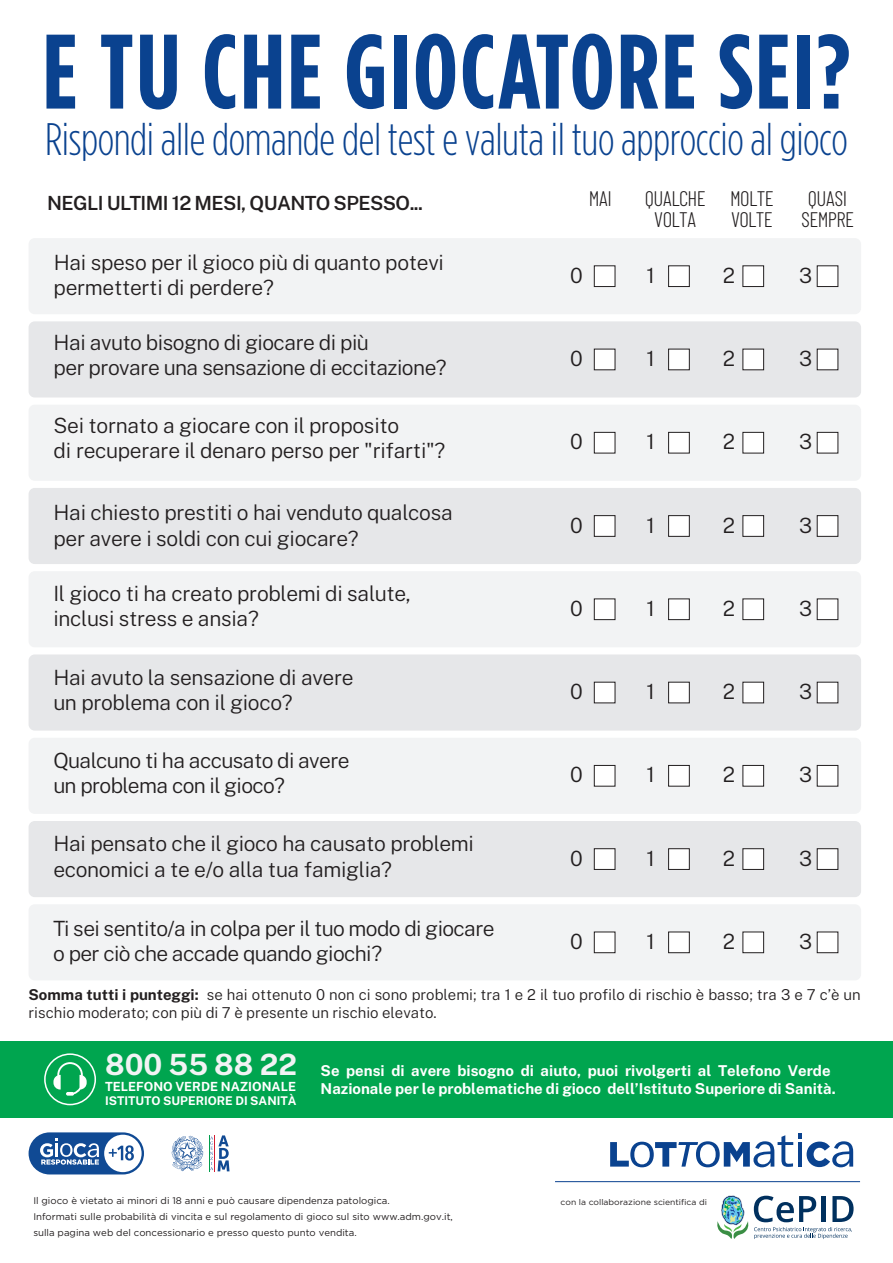
<style>
.page{position:relative;width:893px;height:1263px;background:#fff}
.page>*{position:absolute;margin:0;border:0;box-sizing:border-box;transform-origin:0 0}
.t1{font:700 105.6px "Gotham Condensed";letter-spacing:.025em;color:#0a428f}
.t2{font:300 45.45px "Gotham Condensed";letter-spacing:-.01em;color:#0a428f}
.t3{font:700 29.25px "Public Sans";color:#f2f3f4}
.t4{font:300 21px/25.2px "Public Sans";letter-spacing:-.015em;color:#231f20}
.t5{font:300 21px/21.3px "Barlow Condensed";letter-spacing:-.03em;color:#231f20;text-align:center}
.t6{font:600 19.5px "Public Sans";letter-spacing:-.03em;color:#231f20}
.t7{font:300 15px/18px "Public Sans";color:#231f20}
.t8{font:700 15px/18px "Public Sans";color:#fff}
.t9{font:700 12.6px "Public Sans";color:#fff}
.t10{font:700 12px "Public Sans";color:#fff}
.t11{font:9.6px/16px "Gotham";color:#231f20}
.t12{font:8.25px "Gotham";color:#231f20;scale:1.04 1}
.s1{font-weight:700}
</style>
<div class="page">
<div style="left:29px;top:904px;width:832px;height:76px;background:#f2f3f4;border-radius:6px"></div>
<div style="left:29px;top:238px;width:832px;height:76px;background:#f2f3f4;border-radius:6px"></div>
<div style="left:0;top:1041px;width:893px;height:76px;background:#00a54f"></div>
<svg style="left:44px;top:1053px;width:52px;height:52px"></svg>
<div style="left:29px;top:321px;width:832px;height:76px;background:#e6e7e9;border-radius:6px"></div>
<div style="left:29px;top:405px;width:832px;height:76px;background:#f2f3f4;border-radius:6px"></div>
<div style="left:29px;top:488px;width:832px;height:76px;background:#e6e7e9;border-radius:6px"></div>
<div style="left:29px;top:571px;width:832px;height:76px;background:#f2f3f4;border-radius:6px"></div>
<div style="left:29px;top:654px;width:832px;height:76px;background:#e6e7e9;border-radius:6px"></div>
<div style="left:29px;top:738px;width:832px;height:76px;background:#f2f3f4;border-radius:6px"></div>
<div style="left:29px;top:821px;width:832px;height:76px;background:#e6e7e9;border-radius:6px"></div>
<div style="left:29px;top:1132px;width:115px;height:42px;background:#104a94;border-radius:21px"></div>
<div style="left:104px;top:1135px;width:38px;height:37px;background:#fff;border-radius:50%"></div>
<svg style="left:109px;top:1145px;width:25px;height:15px"></svg>
<svg style="left:40px;top:1138px;width:59px;height:27px"></svg>
<svg style="left:210px;top:1135px;width:20px;height:36px"></svg>
<hr style="left:209px;top:1135px;width:1px;height:36px;background:#009e4c">
<hr style="left:214px;top:1135px;width:1px;height:36px;background:#d41e33">
<svg style="left:172px;top:1136px;width:31px;height:35px"></svg>
<svg style="left:717px;top:1195px;width:137px;height:44px"></svg>
<svg style="left:610px;top:1133px;width:243px;height:34px"></svg>
<hr style="left:555px;top:1181px;width:305px;height:1px;background:#0a428f">
<div style="left:594px;top:265px;width:21px;height:22px;background:#fff;border:1px solid #231f20"></div>
<div style="left:668px;top:265px;width:22px;height:22px;background:#fff;border:1px solid #231f20"></div>
<div style="left:742px;top:265px;width:22px;height:22px;background:#fff;border:1px solid #231f20"></div>
<div style="left:817px;top:265px;width:21px;height:22px;background:#fff"></div>
<div style="left:594px;top:349px;width:21px;height:21px;background:#fff;border:1px solid #231f20"></div>
<div style="left:668px;top:349px;width:22px;height:21px;background:#fff;border:1px solid #231f20"></div>
<div style="left:742px;top:349px;width:22px;height:21px;background:#fff"></div>
<div style="left:817px;top:349px;width:21px;height:21px;background:#fff"></div>
<div style="left:594px;top:432px;width:21px;height:21px;background:#fff;border:1px solid #231f20"></div>
<div style="left:668px;top:432px;width:22px;height:21px;background:#fff;border:1px solid #231f20"></div>
<div style="left:742px;top:432px;width:22px;height:21px;background:#fff;border:1px solid #231f20"></div>
<div style="left:817px;top:432px;width:21px;height:21px;background:#fff;border:1px solid #231f20"></div>
<div style="left:594px;top:515px;width:21px;height:22px;background:#fff;border:1px solid #231f20"></div>
<div style="left:668px;top:515px;width:22px;height:22px;background:#fff;border:1px solid #231f20"></div>
<div style="left:742px;top:515px;width:22px;height:22px;background:#fff;border:1px solid #231f20"></div>
<div style="left:817px;top:515px;width:21px;height:22px;background:#fff;border:1px solid #231f20"></div>
<div style="left:594px;top:598px;width:21px;height:22px;background:#fff;border:1px solid #231f20"></div>
<div style="left:668px;top:598px;width:22px;height:22px;background:#fff;border:1px solid #231f20"></div>
<div style="left:742px;top:598px;width:22px;height:22px;background:#fff;border:1px solid #231f20"></div>
<div style="left:817px;top:598px;width:21px;height:22px;background:#fff"></div>
<div style="left:594px;top:682px;width:21px;height:21px;background:#fff;border:1px solid #231f20"></div>
<div style="left:668px;top:682px;width:22px;height:21px;background:#fff;border:1px solid #231f20"></div>
<div style="left:742px;top:682px;width:22px;height:21px;background:#fff"></div>
<div style="left:817px;top:682px;width:21px;height:21px;background:#fff"></div>
<div style="left:594px;top:765px;width:21px;height:21px;background:#fff;border:1px solid #231f20"></div>
<div style="left:668px;top:765px;width:22px;height:21px;background:#fff;border:1px solid #231f20"></div>
<div style="left:742px;top:765px;width:22px;height:21px;background:#fff;border:1px solid #231f20"></div>
<div style="left:817px;top:765px;width:21px;height:21px;background:#fff;border:1px solid #231f20"></div>
<div style="left:594px;top:848px;width:21px;height:22px;background:#fff;border:1px solid #231f20"></div>
<div style="left:668px;top:848px;width:22px;height:22px;background:#fff;border:1px solid #231f20"></div>
<div style="left:742px;top:848px;width:22px;height:22px;background:#fff;border:1px solid #231f20"></div>
<div style="left:817px;top:848px;width:21px;height:22px;background:#fff;border:1px solid #231f20"></div>
<div style="left:594px;top:931px;width:21px;height:22px;background:#fff;border:1px solid #231f20"></div>
<div style="left:668px;top:931px;width:22px;height:22px;background:#fff;border:1px solid #231f20"></div>
<div style="left:742px;top:931px;width:22px;height:22px;background:#fff;border:1px solid #231f20"></div>
<div style="left:817px;top:931px;width:21px;height:22px;background:#fff"></div>
<h1 class="t1" style="left:43px;top:10px;width:809px">E TU CHE GIOCATORE SEI?</h1>
<h2 class="t2" style="left:45px;top:114px;width:804px">Rispondi alle domande del test e valuta il tuo approccio al gioco</h2>
<p class="t6" style="left:47px;top:188px;width:378px">NEGLI ULTIMI 12 MESI, QUANTO SPESSO...</p>
<p class="t5" style="left:589px;top:187px;width:25px">MAI</p>
<p class="t5" style="left:645px;top:187px;width:63px">QUALCHE<br>VOLTA</p>
<p class="t5" style="left:730px;top:187px;width:45px;text-align:left">MOLTE<br>VOLTE</p>
<p class="t5" style="left:801px;top:187px;width:54px">QUASI<br>SEMPRE</p>
<p class="t4" style="left:54px;top:249px;width:392px">Hai speso per il gioco più di quanto potevi permetterti di perdere?</p>
<p class="t4" style="left:54px;top:328px;width:395px">Hai avuto bisogno di giocare di più<br>per provare una sensazione di eccitazione?</p>
<p class="t4" style="left:54px;top:411px;width:393px">Sei tornato a giocare con il proposito<br>di recuperare il denaro perso per "rifarti"?</p>
<p class="t4" style="left:570px;top:261px;width:14px">0</p>
<p class="t4" style="left:647px;top:261px;width:10px">1</p>
<p class="t4" style="left:723px;top:261px;width:14px">2</p>
<p class="t4" style="left:799px;top:261px;width:15px">3</p>
<p class="t4" style="left:570px;top:344px;width:14px">0</p>
<p class="t4" style="left:647px;top:344px;width:10px">1</p>
<p class="t4" style="left:723px;top:344px;width:14px">2</p>
<p class="t4" style="left:799px;top:344px;width:15px">3</p>
<p class="t4" style="left:570px;top:428px;width:14px">0</p>
<p class="t4" style="left:647px;top:428px;width:10px">1</p>
<p class="t4" style="left:723px;top:428px;width:14px">2</p>
<p class="t4" style="left:799px;top:428px;width:15px">3</p>
<p class="t4" style="left:54px;top:499px;width:401px">Hai chiesto prestiti o hai venduto qualcosa per avere i soldi con cui giocare?</p>
<p class="t4" style="left:53px;top:579px;width:359px">Il gioco ti ha creato problemi di salute, inclusi stress e ansia?</p>
<p class="t4" style="left:53px;top:663px;width:302px">Hai avuto la sensazione di avere un problema con il gioco?</p>
<p class="t4" style="left:53px;top:747px;width:298px">Qualcuno ti ha accusato di avere un problema con il gioco?</p>
<p class="t4" style="left:53px;top:830px;width:422px">Hai pensato che il gioco ha causato problemi economici a te e/o alla tua famiglia?</p>
<p class="t4" style="left:53px;top:915px;width:443px">Ti sei sentito/a in colpa per il tuo modo di giocare o per ciò che accade quando giochi?</p>
<p class="t4" style="left:570px;top:511px;width:14px">0</p>
<p class="t4" style="left:647px;top:511px;width:10px">1</p>
<p class="t4" style="left:723px;top:511px;width:14px">2</p>
<p class="t4" style="left:799px;top:511px;width:15px">3</p>
<p class="t4" style="left:570px;top:594px;width:14px">0</p>
<p class="t4" style="left:647px;top:594px;width:10px">1</p>
<p class="t4" style="left:723px;top:594px;width:14px">2</p>
<p class="t4" style="left:799px;top:594px;width:15px">3</p>
<p class="t4" style="left:570px;top:677px;width:14px">0</p>
<p class="t4" style="left:647px;top:677px;width:10px">1</p>
<p class="t4" style="left:723px;top:677px;width:14px">2</p>
<p class="t4" style="left:799px;top:677px;width:15px">3</p>
<p class="t4" style="left:570px;top:761px;width:14px">0</p>
<p class="t4" style="left:647px;top:761px;width:10px">1</p>
<p class="t4" style="left:723px;top:761px;width:14px">2</p>
<p class="t4" style="left:799px;top:761px;width:15px">3</p>
<p class="t4" style="left:570px;top:844px;width:14px">0</p>
<p class="t4" style="left:647px;top:844px;width:10px">1</p>
<p class="t4" style="left:723px;top:844px;width:14px">2</p>
<p class="t4" style="left:799px;top:844px;width:15px">3</p>
<p class="t4" style="left:570px;top:927px;width:14px">0</p>
<p class="t4" style="left:647px;top:927px;width:10px">1</p>
<p class="t4" style="left:723px;top:927px;width:14px">2</p>
<p class="t4" style="left:799px;top:927px;width:15px">3</p>
<p class="t7" style="left:29px;top:984px;width:834px"><span class="s1">Somma tutti i punteggi:</span> se hai ottenuto 0 non ci sono problemi; tra 1 e 2 il tuo profilo di rischio è basso; tra 3 e 7 c’è un rischio moderato; con più di 7 è presente un rischio elevato.</p>
<h3 class="t3" style="left:105px;top:1043px;width:193px">800 55 88 22</h3>
<p class="t9" style="left:105px;top:1077px;width:192px">TELEFONO VERDE NAZIONALE</p>
<p class="t10" style="left:105px;top:1091px;width:193px">ISTITUTO SUPERIORE DI SANITÀ</p>
<p class="t8" style="left:321px;top:1060px;width:517px">Se pensi di avere bisogno di aiuto, puoi rivolgerti al Telefono Verde<br>Nazionale per le problematiche di gioco dell’Istituto Superiore di Sanità.</p>
<p class="t11" style="left:33px;top:1193px;width:421px">Il gioco è vietato ai minori di 18 anni e può causare dipendenza patologica.<br>Informati sulle probabilità di vincita e sul regolamento di gioco sul sito www.adm.gov.it, sulla pagina web del concessionario e presso questo punto vendita.</p>
<p class="t12" style="left:561px;top:1196px;width:142px">con la collaborazione scientifica di</p>
</div>
